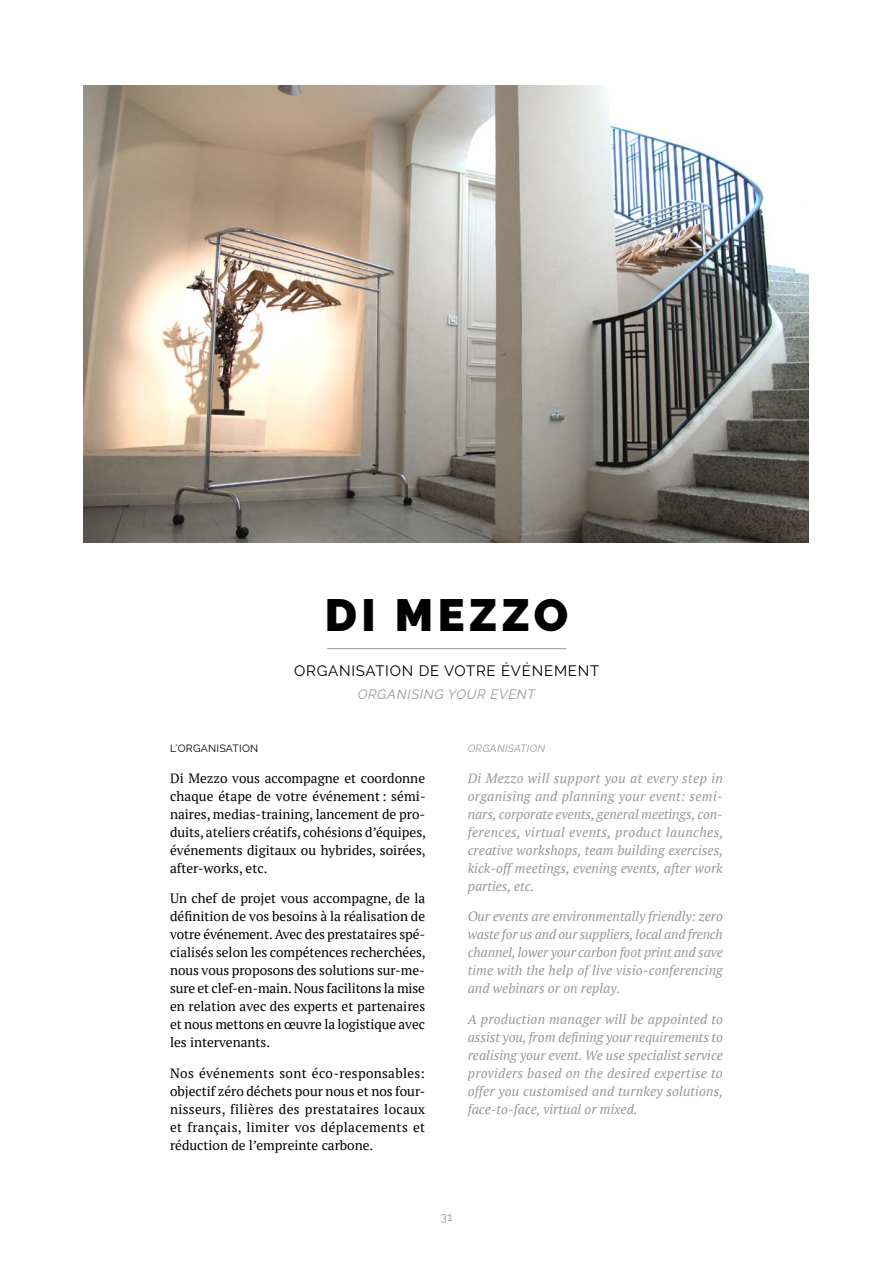
<style>
.page{position:relative;width:893px;height:1263px;background:#fff}
.page>*{position:absolute;margin:0;border:0;box-sizing:border-box;transform-origin:0 0}
.t1{font:900 45px "Raleway";letter-spacing:.1em;color:#000}
.t2{font:15px "Raleway";letter-spacing:.05em;color:#000}
.t3{font:13.5px/18px "PT Serif";color:#000;text-align:justify}
.t4{font:italic 13.5px/18px "PT Serif";letter-spacing:.005em;color:#999898;text-align:justify}
.t5{font:italic 13.5px "Raleway";letter-spacing:.05em;color:#999898}
.t6{font:12px "Raleway";color:#999898}
.t7{font:10.5px "Raleway";letter-spacing:.025em;color:#000}
.t8{font:italic 10.5px "Raleway";letter-spacing:.025em;color:#999898}
</style>
<div class="page">
<img style="left:84px;top:85px;width:725px;height:457px">
<hr style="left:327px;top:648px;width:239px;height:1px;background:#999898">
<h1 class="t1" style="left:325px;top:589px;width:245px">DI MEZZO</h1>
<p class="t2" style="left:294px;top:661px;width:307px">ORGANISATION DE VOTRE ÉVÉNEMENT</p>
<p class="t5" style="left:358px;top:687px;width:179px">ORGANISING YOUR EVENT</p>
<p class="t7" style="left:170px;top:742px;width:90px">L’ORGANISATION</p>
<p class="t3" style="left:170px;top:769px;width:257px">Di Mezzo vous accompagne et coordonne chaque étape de votre événement: sémi&shy;naires, medias-training, lancement de pro&shy;duits, ateliers créatifs, cohésions d’équipes, événements digitaux ou hybrides, soirées, after-works, etc.</p>
<p class="t3" style="left:170px;top:889px;width:257px">Un chef de projet vous accompagne, de la définition de vos besoins à la réalisation de votre événement. Avec des prestataires spé&shy;cialisés selon les compétences recherchées, nous vous proposons des solutions sur-me&shy;sure et clef-en-main. Nous facilitons la mise en relation avec des experts et partenaires et nous mettons en œuvre la logistique avec les intervenants.</p>
<p class="t3" style="left:170px;top:1064px;width:257px">Nos événements sont éco-responsables: objectif zéro déchets pour nous et nos four&shy;nisseurs, filières des prestataires locaux et français, limiter vos déplacements et réduction de l’empreinte carbone.</p>
<p class="t8" style="left:468px;top:742px;width:79px">ORGANISATION</p>
<p class="t4" style="left:468px;top:769px;width:257px">Di Mezzo will support you at every step in organising and planning your event: semi&shy;nars, corporate events, general meetings, con&shy;ferences, virtual events, product launches, creative workshops, team building exercises, kick-off meetings, evening events, after work parties, etc.</p>
<p class="t4" style="left:468px;top:907px;width:257px">Our events are environmentally friendly: zero waste for us and our suppliers, local and french channel, lower your carbon foot print and save time with the help of live visio-conferencing and webinars or on replay.</p>
<p class="t4" style="left:468px;top:1010px;width:257px">A production manager will be appointed to assist you, from defining your requirements to realising your event. We use specialist service providers based on the desired expertise to offer you customised and turnkey solutions, face-to-face, virtual or mixed.</p>
<p class="t6" style="left:440px;top:1210px;width:14px">31</p>
</div>
